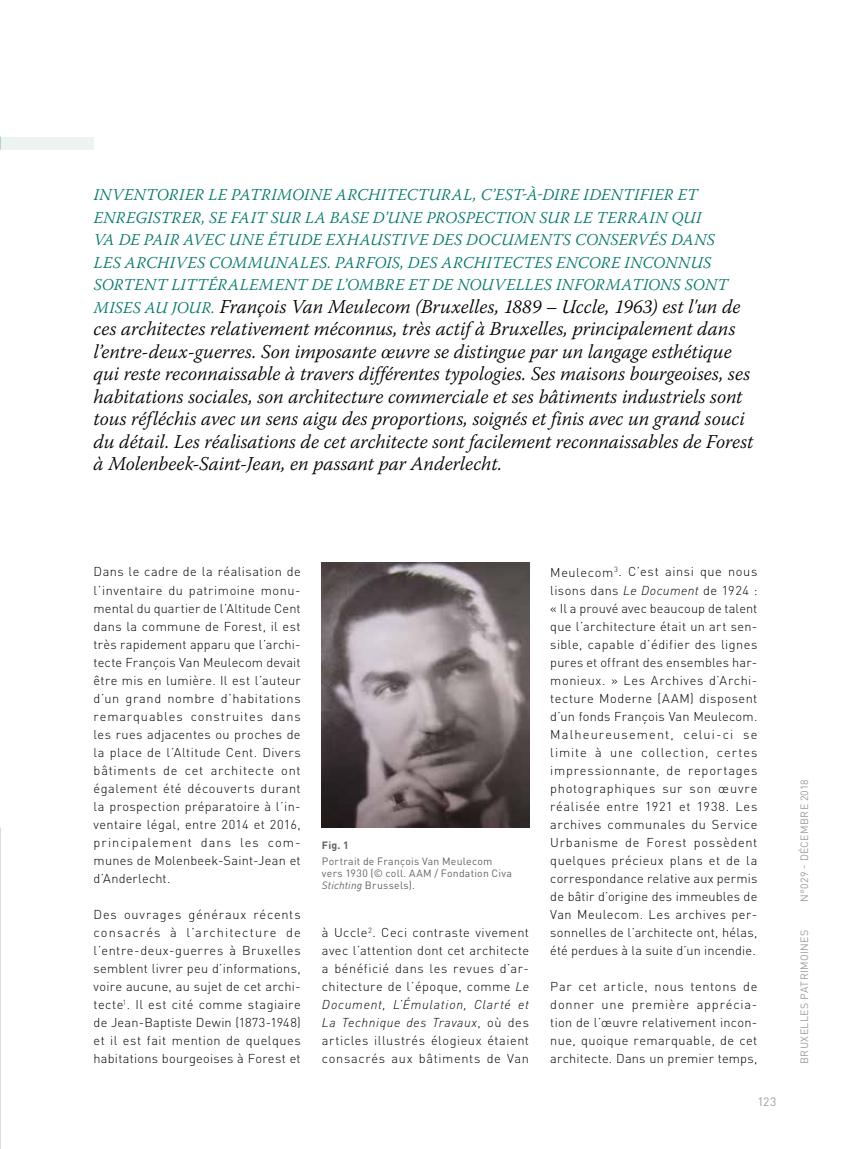
<style>
.page{position:relative;width:851px;height:1149px;background:#fff}
.page>*{position:absolute;margin:0;border:0;box-sizing:border-box;transform-origin:0 0}
.t1{font:italic 300 19.5px/22.5px "Warnock Pro";color:#000}
.t2{font:italic 300 16.5px/22.5px "Warnock Pro";letter-spacing:.02em;color:#007869}
.t3{font:300 12.75px/18px "DINOT";letter-spacing:.025em;color:#000;text-align:justify}
.t4{font:12px "DINOT";color:#9d9d9c}
.t5{font:10.5px/12px "DINOT";letter-spacing:.02em;color:#646363}
.t6{font:10.5px "DINOT";letter-spacing:.035em;color:#9d9d9c}
.t7{font:700 10.5px "DINOT";color:#646363}
.s1{font-size:16.5px;color:#007869}
.s2{font-style:italic}
</style>
<div class="page">
<div style="left:0;top:137px;width:94px;height:13px;background:#edf2f2"></div>
<img style="left:322px;top:562px;width:207px;height:265px">
<p class="t2" style="left:94px;top:183px;width:635px">INVENTORIER LE PATRIMOINE ARCHITECTURAL, C’EST-À-DIRE IDENTIFIER ET ENREGISTRER, SE FAIT SUR LA BASE D’UNE PROSPECTION SUR LE TERRAIN QUI<br>VA DE PAIR AVEC UNE ÉTUDE EXHAUSTIVE DES DOCUMENTS CONSERVÉS DANS LES ARCHIVES COMMUNALES. PARFOIS, DES ARCHITECTES ENCORE INCONNUS SORTENT LITTÉRALEMENT DE L’OMBRE ET DE NOUVELLES INFORMATIONS SONT</p>
<p class="t1" style="left:94px;top:295px;width:661px"><span class="s1">MISES AU JOUR.</span> François Van Meulecom (Bruxelles, 1889 – Uccle, 1963) est l'un de ces architectes relativement méconnus, très actif à Bruxelles, principalement dans l’entre-deux-guerres. Son imposante œuvre se distingue par un langage esthétique qui reste reconnaissable à travers différentes typologies. Ses maisons bourgeoises, ses habitations sociales, son architecture commerciale et ses bâtiments industriels sont tous réfléchis avec un sens aigu des proportions, soignés et finis avec un grand souci du détail. Les réalisations de cet architecte sont facilement reconnaissables de Forest à Molenbeek-Saint-Jean, en passant par Anderlecht.</p>
<p class="t3" style="left:94px;top:562px;width:208px">Dans le cadre de la réalisation de l’inventaire du patrimoine monu&shy;mental du quartier de l’Altitude Cent dans la commune de Forest, il est très rapidement apparu que l’archi&shy;tecte François Van Meulecom devait être mis en lumière. Il est l’auteur d’un grand nombre d’habitations remarquables construites dans les rues adjacentes ou proches de la place de l’Altitude Cent. Divers bâtiments de cet architecte ont également été découverts durant la prospection préparatoire à l’in&shy;ventaire légal, entre 2014 et 2016, principalement dans les com&shy;munes de Molenbeek-Saint-Jean et d’Anderlecht.</p>
<p class="t3" style="left:94px;top:904px;width:208px">Des ouvrages généraux récents consacrés à l’architecture de l’entre-deux-guerres à Bruxelles semblent livrer peu d’informations, voire aucune, au sujet de cet archi&shy;tecte<sup>1</sup>. Il est cité comme stagiaire de Jean-Baptiste Dewin (1873-1948) et il est fait mention de quelques habitations bourgeoises à Forest et</p>
<p class="t7" style="left:322px;top:837px;width:28px">Fig. 1</p>
<p class="t5" style="left:322px;top:854px;width:192px">Portrait de François Van Meulecom vers 1930 (© coll. AAM / Fondation Civa<br><span class="s2">Stichting</span> Brussels).</p>
<p class="t3" style="left:322px;top:922px;width:208px">à Uccle<sup>2</sup>. Ceci contraste vivement avec l’attention dont cet architecte a bénéficié dans les revues d’ar&shy;chitecture de l’époque, comme <span class="s2">Le Document, L’Émulation, Clarté et La Technique des Travaux</span>, où des articles illustrés élogieux étaient consacrés aux bâtiments de Van</p>
<p class="t3" style="left:550px;top:562px;width:208px">Meulecom<sup>3</sup>. C’est ainsi que nous lisons dans <span class="s2">Le Document</span> de 1924 : « Il a prouvé avec beaucoup de talent que l’architecture était un art sen&shy;sible, capable d’édifier des lignes pures et offrant des ensembles har&shy;monieux. » Les Archives d’Archi&shy;tecture Moderne (AAM) disposent d’un fonds François Van Meulecom.<br>Malheureusement, celui-ci se limite à une collection, certes impressionnante, de reportages photographiques sur son œuvre réalisée entre 1921 et 1938. Les archives communales du Service Urbanisme de Forest possèdent quelques précieux plans et de la correspondance relative aux permis de bâtir d’origine des immeubles de Van Meulecom. Les archives per&shy;sonnelles de l’architecte ont, hélas, été perdues à la suite d’un incendie.</p>
<p class="t3" style="left:550px;top:976px;width:208px">Par cet article, nous tentons de donner une première apprécia&shy;tion de l’œuvre relativement incon&shy;nue, quoique remarquable, de cet architecte. Dans un premier temps,</p>
<p class="t4" style="left:757px;top:1094px;width:20px">123</p>
<p class="t6" style="left:797px;top:901px;width:124px;rotate:-90deg">N°029 - DÉCEMBRE 2018</p>
<p class="t6" style="left:797px;top:1063px;width:136px;rotate:-90deg">BRUXELLES PATRIMOINES</p>
</div>
